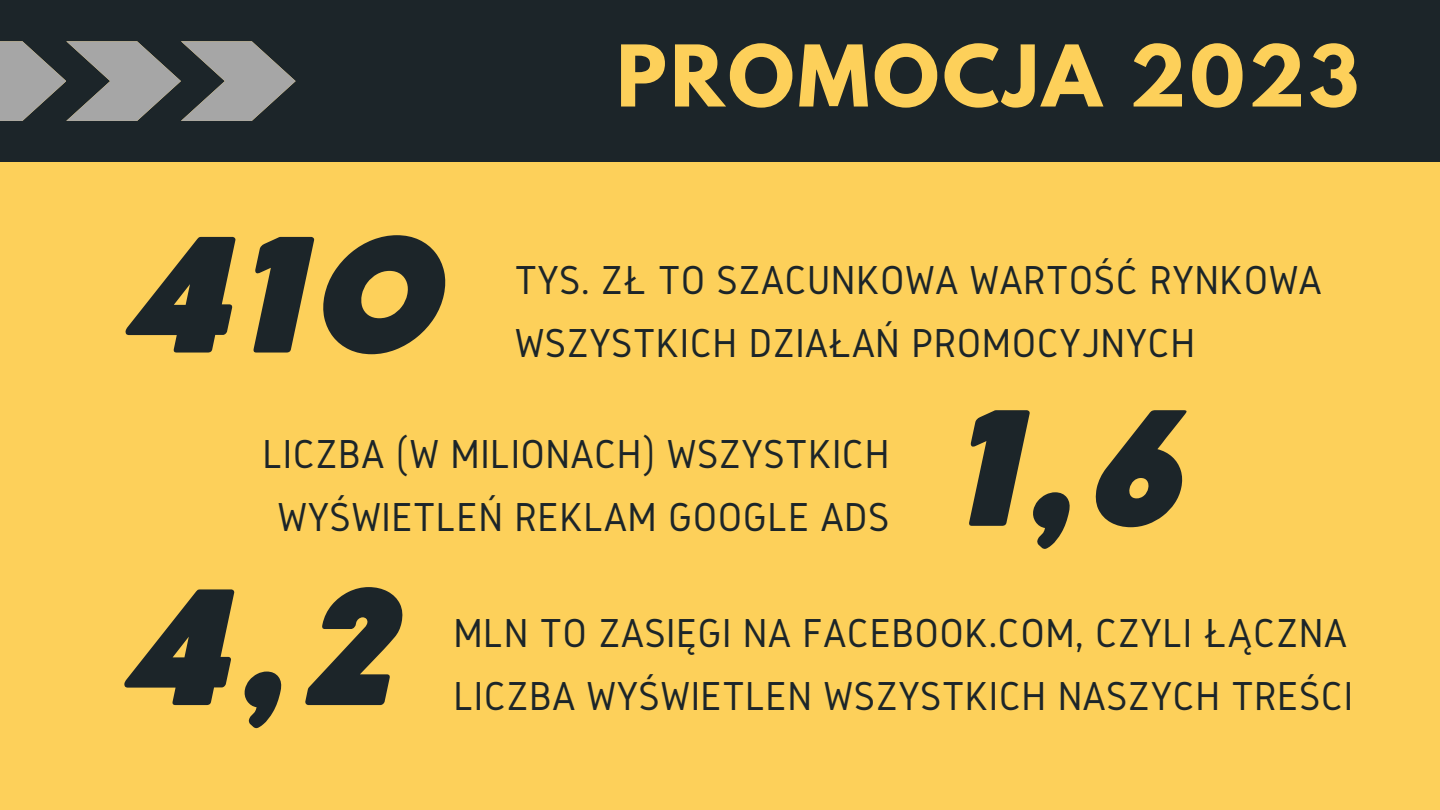
<style>
.page{position:relative;width:1440px;height:810px;background:#1c2529}
.page>*{position:absolute;margin:0;border:0;box-sizing:border-box;transform-origin:0 0}
.t1{font:italic 900 155.8px "Coco Gothic";color:#1c2529}
.t2{font:700 75.3px "League Spartan";letter-spacing:.05em;color:#fdd05a}
.t3{font:42px/63px "Gidole";letter-spacing:.01em;color:#1c2529}
</style>
<div class="page">
<div style="left:0;top:162px;width:1440px;height:648px;background:#fdd05a"></div>
<svg style="left:0;top:41px;width:66px;height:80px;fill:#a6a6a6"></svg>
<svg style="left:66px;top:41px;width:230px;height:80px"></svg>
<h1 class="t1" style="left:119px;top:237px;width:323px">410</h1>
<h2 class="t2" style="left:617px;top:39px;width:744px">PROMOCJA 2023</h2>
<p class="t3" style="left:515px;top:248px;width:809px">TYS. ZŁ TO SZACUNKOWA WARTOŚĆ RYNKOWA<br>WSZYSTKICH DZIAŁAŃ PROMOCYJNYCH</p>
<p class="t3" style="left:262px;top:422px;width:629px;text-align:center">LICZBA (W MILIONACH) WSZYSTKICH<br>WYŚWIETLEŃ REKLAM GOOGLE ADS</p>
<h1 class="t1" style="left:949px;top:410px;width:232px">1,6</h1>
<h1 class="t1" style="left:118px;top:589px;width:279px">4,2</h1>
<p class="t3" style="left:453px;top:601px;width:895px">MLN TO ZASIĘGI NA FACEBOOK.COM, CZYLI ŁĄCZNA</p>
<p class="t3" style="left:453px;top:664px;width:901px">LICZBA WYŚWIETLEN WSZYSTKICH NASZYCH TREŚCI</p>
</div>
